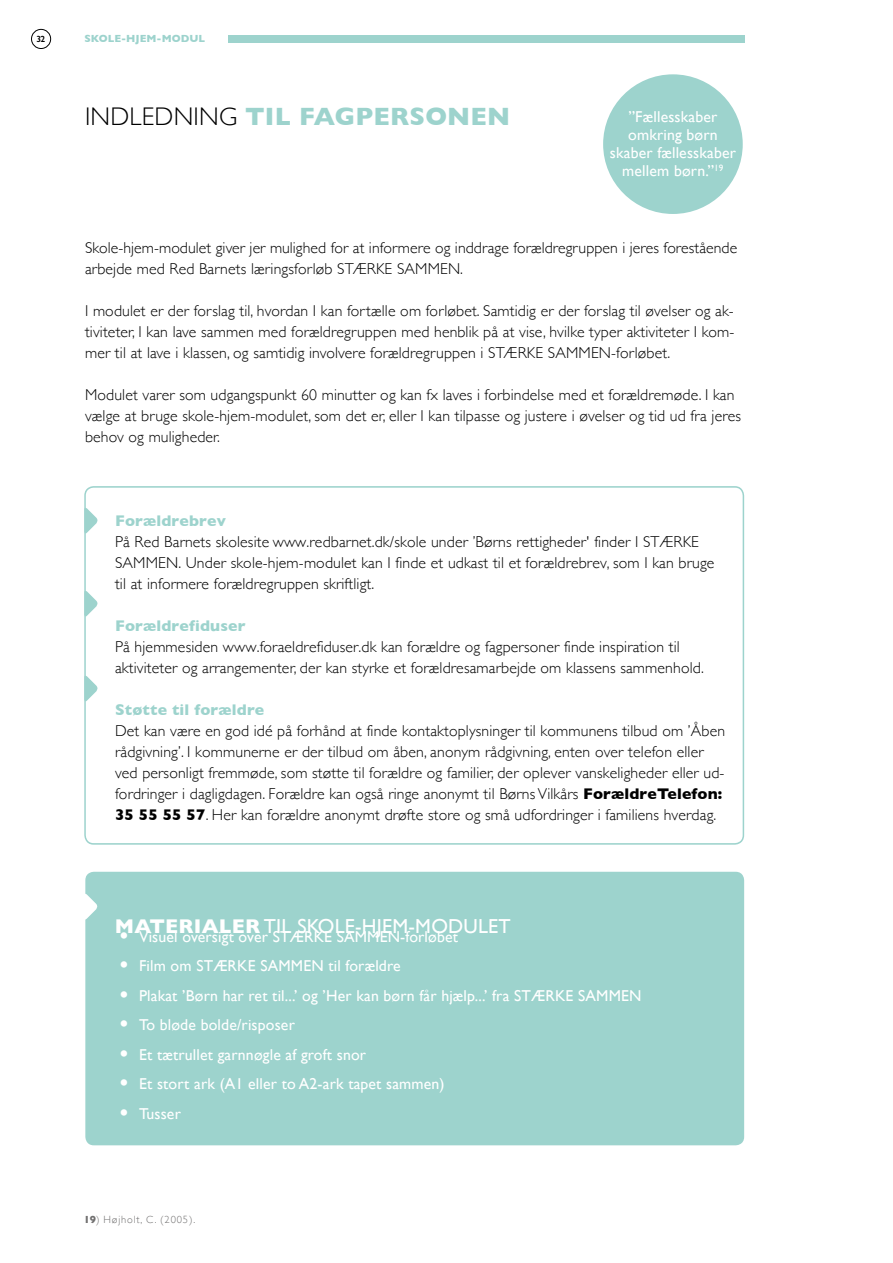
<style>
.page{position:relative;width:893px;height:1263px;background:#fff}
.page>*{position:absolute;margin:0;border:0;box-sizing:border-box;transform-origin:0 0}
.t1{font:700 25.5px "Gill Sans";letter-spacing:.01em;color:#9dd3cd}
.t2{font:20.25px "Gill Sans";letter-spacing:.01em;color:#fff}
.t3{font:300 15.75px/21px "Gill Sans";letter-spacing:.01em;color:#000}
.t4{font:15.75px/18px "Gill Sans";letter-spacing:.01em;color:#fff;text-align:center}
.t5{font:700 15.75px "Gill Sans";letter-spacing:.01em;color:#9dd3cd}
.t6{font:300 10.5px "Gill Sans";letter-spacing:.08em;color:#706f6f}
.t7{font:700 10.5px "Gill Sans";color:#9dd3cd}
.t8{font:600 9px "Gill Sans";color:#000}
.s1{font-weight:300;color:#000}
.s2{font-weight:700}
.s3{font-weight:700;font-size:19.5px}
</style>
<div class="page">
<div style="left:31px;top:29px;width:20px;height:20px;border:1px solid #000;border-radius:50%"></div>
<div style="left:228px;top:35px;width:516px;height:8px;background:#9dd3cd"></div>
<div style="left:85px;top:872px;width:659px;height:273px;background:#9dd3cd;border-radius:9px"></div>
<div style="left:84px;top:486px;width:660px;height:359px;border:2px solid #9dd3cd;border-radius:9px"></div>
<svg style="left:85px;top:892px;width:13px;height:29px"></svg>
<svg style="left:84px;top:506px;width:14px;height:29px"></svg>
<div style="left:603px;top:74px;width:140px;height:140px;background:#9dd3cd;border-radius:50%"></div>
<svg style="left:84px;top:589px;width:14px;height:29px"></svg>
<svg style="left:84px;top:674px;width:14px;height:29px"></svg>
<p class="t8" style="left:36px;top:33px;width:10px">32</p>
<p class="t7" style="left:84px;top:31px;width:122px">SKOLE-HJEM-MODUL</p>
<h1 class="t1" style="left:85px;top:96px;width:427px"><span class="s1">INDLEDNING</span> TIL FAGPERSONEN</h1>
<p class="t4" style="left:610px;top:108px;width:128px">”Fællesskaber omkring børn skaber fællesskaber mellem børn.”<sup>19</sup></p>
<p class="t3" style="left:85px;top:236px;width:654px">Skole-hjem-modulet giver jer mulighed for at informere og inddrage forældregruppen i jeres forestående arbejde med Red Barnets læringsforløb STÆRKE SAMMEN.</p>
<p class="t3" style="left:85px;top:299px;width:651px;text-align:justify">I modulet er der forslag til, hvordan I kan fortælle om forløbet. Samtidig er der forslag til øvelser og ak&shy;tiviteter, I kan lave sammen med forældregruppen med henblik på at vise, hvilke typer aktiviteter I kom&shy;mer til at lave i klassen, og samtidig involvere forældregruppen i STÆRKE SAMMEN-forløbet.</p>
<p class="t3" style="left:85px;top:383px;width:658px">Modulet varer som udgangspunkt 60 minutter og kan fx laves i forbindelse med et forældremøde. I kan vælge at bruge skole-hjem-modulet, som det er, eller I kan tilpasse og justere i øvelser og tid ud fra jeres behov og muligheder.</p>
<p class="t5" style="left:115px;top:508px;width:112px">Forældrebrev</p>
<p class="t3" style="left:115px;top:530px;width:601px">På Red Barnets skolesite www.redbarnet.dk/skole under ’Børns rettigheder' finder I STÆRKE<br>SAMMEN. Under skole-hjem-modulet kan I finde et udkast til et forældrebrev, som I kan bruge til at informere forældregruppen skriftligt.</p>
<p class="t5" style="left:115px;top:613px;width:132px">Forældrefiduser</p>
<p class="t3" style="left:115px;top:635px;width:590px">På hjemmesiden www.foraeldrefiduser.dk kan forældre og fagpersoner finde inspiration til aktiviteter og arrangementer, der kan styrke et forældresamarbejde om klassens sammenhold.</p>
<p class="t5" style="left:115px;top:697px;width:151px">Støtte til forældre</p>
<p class="t3" style="left:115px;top:719px;width:612px">Det kan være en god idé på forhånd at finde kontaktoplysninger til kommunens tilbud om ’Åben rådgivning’. I kommunerne er der tilbud om åben, anonym rådgivning, enten over telefon eller ved personligt fremmøde, som støtte til forældre og familier, der oplever vanskeligheder eller ud&shy;fordringer i dagligdagen. Forældre kan også ringe anonymt til Børns Vilkårs <span class="s2">ForældreTelefon:<br>35 55 55 57</span>. Her kan forældre anonymt drøfte store og små udfordringer i familiens hverdag.</p>
<p class="t2" style="left:115px;top:914px;width:397px"><span class="s2">MATERIALER</span> TIL SKOLE-HJEM-MODULET</p>
<p class="t4" style="left:119px;top:927px;width:340px"><span class="s3">•</span> Visuel oversigt over STÆRKE SAMMEN-forløbet</p>
<p class="t4" style="left:119px;top:957px;width:283px"><span class="s3">•</span> Film om STÆRKE SAMMEN til forældre</p>
<p class="t4" style="left:119px;top:986px;width:524px"><span class="s3">•</span> Plakat ’Børn har ret til...’ og ’Her kan børn får hjælp...’ fra STÆRKE SAMMEN</p>
<p class="t4" style="left:119px;top:1016px;width:177px"><span class="s3">•</span> To bløde bolde/risposer</p>
<p class="t4" style="left:119px;top:1045px;width:249px"><span class="s3">•</span> Et tætrullet garnnøgle af groft snor</p>
<p class="t4" style="left:119px;top:1075px;width:327px"><span class="s3">•</span> Et stort ark (A1 eller to A2-ark tapet sammen)</p>
<p class="t4" style="left:119px;top:1104px;width:63px"><span class="s3">•</span> Tusser</p>
<p class="t6" style="left:84px;top:1211px;width:113px"><span class="s2">19</span>) Højholt, C. (2005).</p>
</div>
